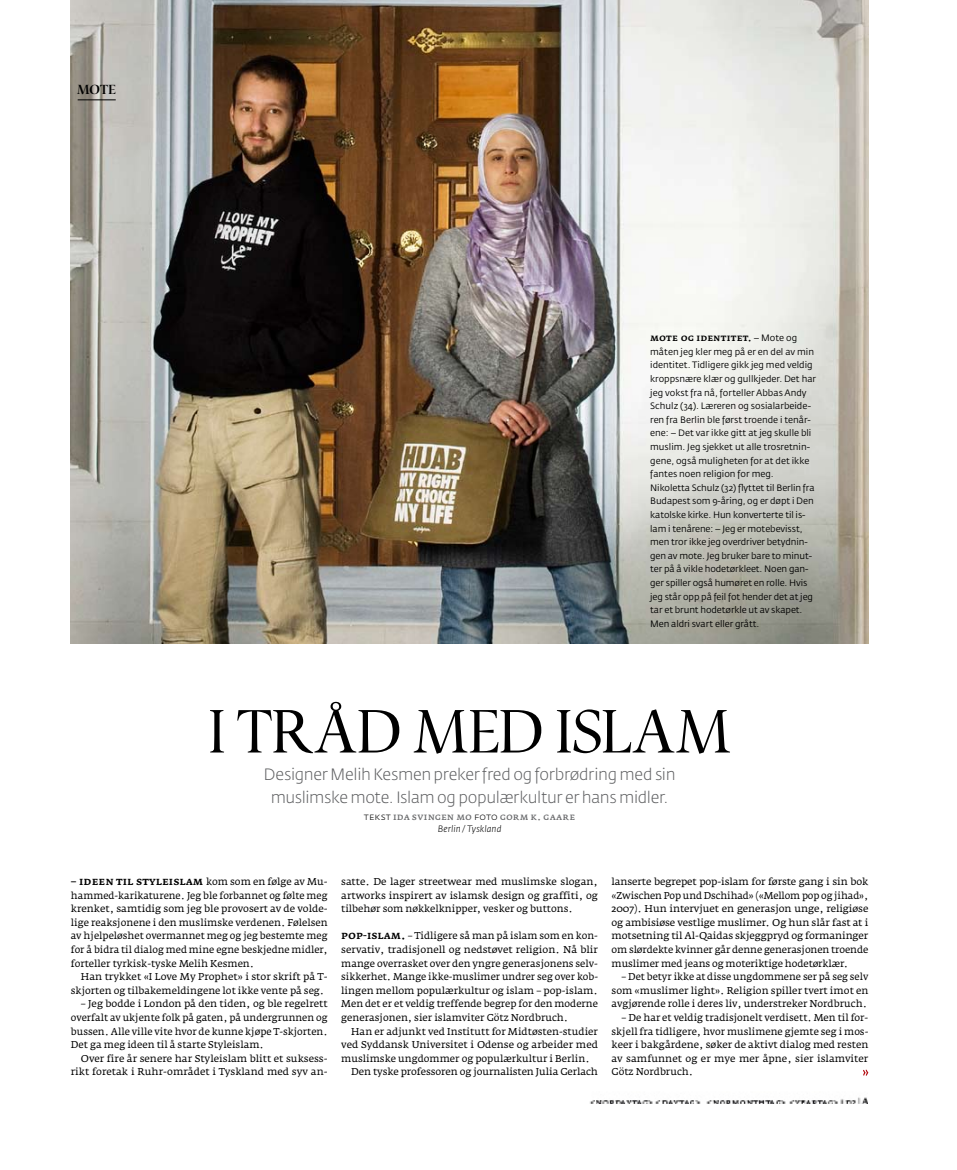
<style>
.page{position:relative;width:957px;height:1170px;background:#fff}
.page>*{position:absolute;margin:0;border:0;box-sizing:border-box;transform-origin:0 0}
.t1{font:60px "Fedra Serif Display";letter-spacing:.015em;color:#000}
.t2{font:300 16.25px/23.8px "Fedra Sans Std";letter-spacing:-.025em;color:#5e5f61;text-align:center}
.t3{font:600 13px "Fedra Serif Display";color:#000}
.t4{font:500 11.38px "Fedra Serif A Std";color:#000}
.t5{font:9.75px/13.6px "Fedra Serif A Std";color:#000;text-align:justify}
.t6{font:600 9.75px "Fedra Serif A Std";letter-spacing:.01em;color:#6a6b6d}
.t7{font:500 9.75px "Fedra Serif A Std";letter-spacing:.02em;color:#000}
.t8{font:9.12px/13.6px "Fedra Sans Std";letter-spacing:-.01em;color:#000}
.t9{font:italic 300 9.12px "Fedra Sans Std";letter-spacing:.005em;color:#000}
.s1{font-family:"Fedra Sans Std";font-weight:400;font-size:9.12px}
.s2{font-family:"Fedra Sans Std";font-weight:300;color:#000}
.s3{font-weight:400;font-size:9.75px}
.s4{font-weight:500;font-size:11.38px}
</style>
<div class="page">
<img style="left:71px;top:0;width:797px;height:643px">
<hr style="left:78px;top:100px;width:38px;height:1px;background:#000">
<svg style="left:863px;top:1069px;width:5px;height:6px"></svg>
<h3 class="t3" style="left:77px;top:82px;width:40px">MOTE</h3>
<p class="t7" style="left:650px;top:332px;width:149px">Mote og identitet. <span class="s1">– Mote og</span></p>
<p class="t8" style="left:650px;top:345px;width:167px">måten jeg kler meg på er en del av min identitet. Tidligere gikk jeg med veldig kroppsnære klær og gullkjeder. Det har jeg vokst fra nå, forteller Abbas Andy Schulz (34). Læreren og sosialarbeide&shy;ren fra Berlin ble først troende i tenår&shy;ene: – Det var ikke gitt at jeg skulle bli muslim. Jeg sjekket ut alle trosretnin&shy;gene, også muligheten for at det ikke fantes noen religion for meg.<br>Nikoletta Schulz (32) flyttet til Berlin fra Budapest som 9-åring, og er døpt i Den katolske kirke. Hun konverterte til is&shy;lam i tenårene: – Jeg er motebevisst, men tror ikke jeg overdriver betydnin&shy;gen av mote. Jeg bruker bare to minut&shy;ter på å vikle hodetørkleet. Noen gan&shy;ger spiller også humøret en rolle. Hvis jeg står opp på feil fot hender det at jeg tar et brunt hodetørkle ut av skapet.<br>Men aldri svart eller grått.</p>
<h1 class="t1" style="left:208px;top:696px;width:523px">I TRÅD MED ISLAM</h1>
<h2 class="t2" style="left:264px;top:762px;width:413px">Designer Melih Kesmen preker fred og forbrødring med sin muslimske mote. Islam og populærkultur er hans midler.</h2>
<p class="t6" style="left:364px;top:811px;width:213px"><span class="s2">Tekst</span> Ida Svingen Mo <span class="s2">Foto</span> Gorm K. Gaare</p>
<p class="t9" style="left:438px;top:822px;width:65px">Berlin / Tyskland</p>
<p class="t4" style="left:71px;top:874px;width:258px">– Ideen til Styleislam <span class="s3">kom som en følge av Mu-</span></p>
<p class="t5" style="left:71px;top:888px;width:258px">hammed-karikaturene. Jeg ble forbannet og følte meg krenket, samtidig som jeg ble provosert av de volde&shy;lige reaksjonene i den muslimske verdenen. Følelsen av hjelpeløshet overmannet meg og jeg bestemte meg for å bidra til dialog med mine egne beskjedne midler, forteller tyrkisk-tyske Melih Kesmen.</p>
<p class="t5" style="left:71px;top:969px;width:258px;text-indent:10px">Han trykket «I Love My Prophet» i stor skrift på T&shy;skjorten og tilbakemeldingene lot ikke vente på seg.</p>
<p class="t5" style="left:71px;top:997px;width:258px;text-indent:10px">– Jeg bodde i London på den tiden, og ble regelrett overfalt av ukjente folk på gaten, på undergrunnen og bussen. Alle ville vite hvor de kunne kjøpe T-skjorten.<br>Det ga meg ideen til å starte Styleislam.</p>
<p class="t5" style="left:71px;top:1051px;width:258px;text-align:right">Over fire år senere har Styleislam blitt et suksess&shy;rikt foretak i Ruhr-området i Tyskland med syv an-</p>
<p class="t5" style="left:341px;top:874px;width:258px">satte. De lager streetwear med muslimske slogan, artworks inspirert av islamsk design og graffiti, og tilbehør som nøkkelknipper, vesker og buttons.</p>
<p class="t5" style="left:341px;top:929px;width:258px"><span class="s4">Pop-islam.</span> – Tidligere så man på islam som en kon&shy;servativ, tradisjonell og nedstøvet religion. Nå blir mange overrasket over den yngre generasjonens selv&shy;sikkerhet. Mange ikke-muslimer undrer seg over kob&shy;lingen mellom populærkultur og islam – pop-islam.<br>Men det er et veldig treffende begrep for den moderne generasjonen, sier islamviter Götz Nordbruch.</p>
<p class="t5" style="left:351px;top:1024px;width:248px">Han er adjunkt ved Institutt for Midtøsten-studier</p>
<p class="t5" style="left:341px;top:1037px;width:258px">ved Syddansk Universitet i Odense og arbeider med</p>
<p class="t5" style="left:341px;top:1051px;width:250px">muslimske ungdommer og populærkultur i Berlin.</p>
<p class="t5" style="left:351px;top:1065px;width:248px">Den tyske professoren og journalisten Julia Gerlach</p>
<p class="t5" style="left:611px;top:874px;width:258px">lanserte begrepet pop-islam for første gang i sin bok «Zwischen Pop und Dschihad» («Mellom pop og jihad», 2007). Hun intervjuet en generasjon unge, religiøse og ambisiøse vestlige muslimer. Og hun slår fast at i motsetning til Al-Qaidas skjeggpryd og formaninger om slørdekte kvinner går denne generasjonen troende muslimer med jeans og moteriktige hodetørklær.</p>
<p class="t5" style="left:611px;top:969px;width:258px;text-indent:10px">– Det betyr ikke at disse ungdommene ser på seg selv som «muslimer light». Religion spiller tvert imot en avgjørende rolle i deres liv, understreker Nordbruch.</p>
<p class="t5" style="left:611px;top:1010px;width:258px;text-indent:10px">– De har et veldig tradisjonelt verdisett. Men til for&shy;skjell fra tidligere, hvor muslimene gjemte seg i mos&shy;keer i bakgårdene, søker de aktivt dialog med resten av samfunnet og er mye mer åpne, sier islamviter Götz Nordbruch.</p>
</div>
